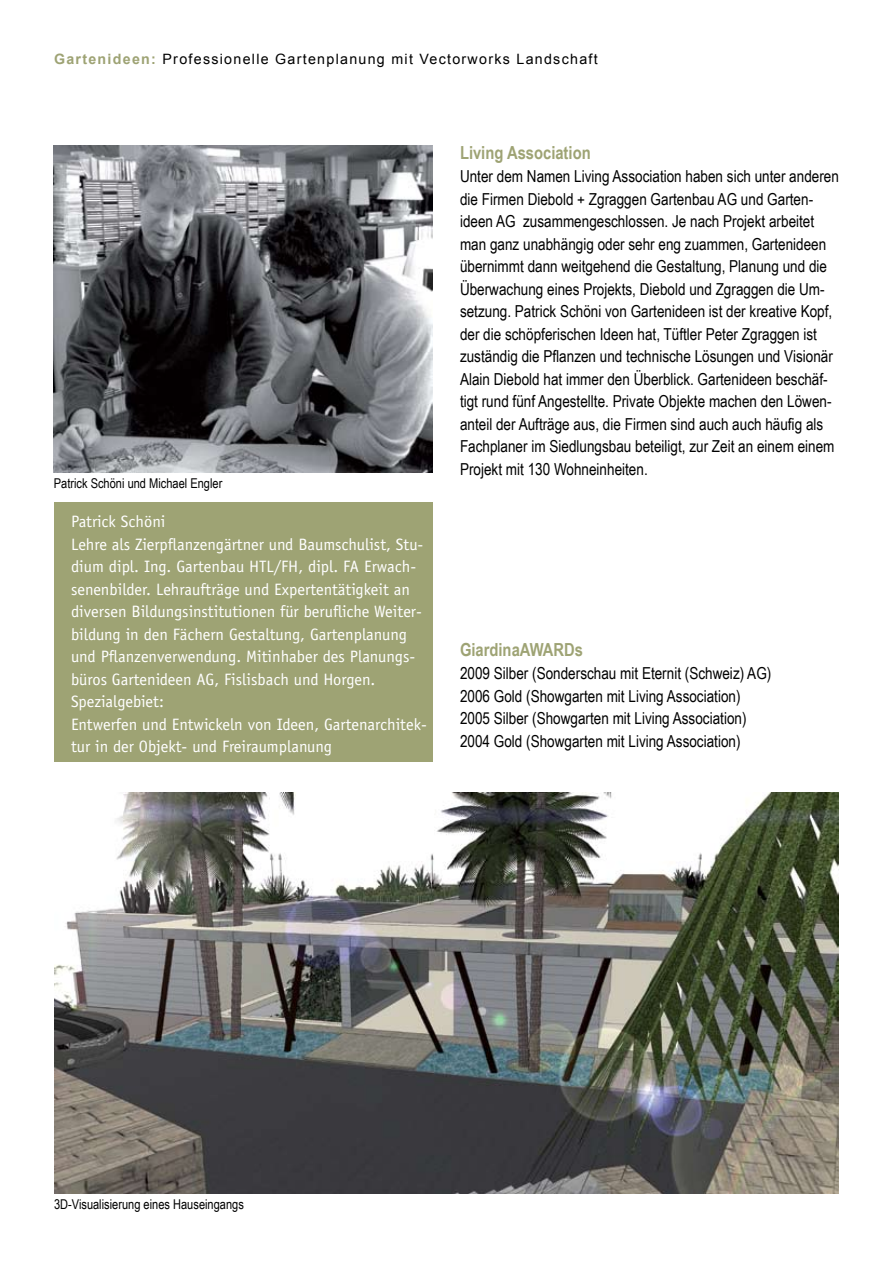
<style>
.page{position:relative;width:893px;height:1263px;background:#fff}
.page>*{position:absolute;margin:0;border:0;box-sizing:border-box;transform-origin:0 0}
.t1{font:700 18px "Arial Narrow";color:#9ea374}
.t2{font:16.5px/22.5px "Arial Narrow";color:#000}
.t3{font:16.5px/22.5px "Officina Sans LT";color:#fff}
.t4{font:14.25px "Arial";letter-spacing:.09em;color:#000}
.t5{font:13.5px "Arial Narrow";color:#000}
.s1{font-weight:700;color:#9ea374}
</style>
<div class="page">
<div style="left:54px;top:502px;width:379px;height:260px;background:#9ea374"></div>
<img style="left:54px;top:145px;width:379px;height:328px">
<img style="left:54px;top:793px;width:785px;height:401px">
<p class="t4" style="left:54px;top:50px;width:545px"><span class="s1">Gartenideen:</span> Professionelle Gartenplanung mit Vectorworks Landschaft</p>
<p class="t5" style="left:54px;top:473px;width:170px">Patrick Schöni und Michael Engler</p>
<p class="t3" style="left:71px;top:510px;width:357px">Patrick Schöni<br>Lehre als Zierpflanzengärtner und Baumschulist, Stu&shy;dium dipl. Ing. Gartenbau HTL/FH, dipl. FA Erwach&shy;senenbilder. Lehraufträge und Expertentätigkeit an diversen Bildungsinstitutionen für berufliche Weiter&shy;bildung in den Fächern Gestaltung, Gartenplanung und Pflanzenverwendung. Mitinhaber des Planungs&shy;büros Gartenideen AG, Fislisbach und Horgen.<br>Spezialgebiet:<br>Entwerfen und Entwickeln von Ideen, Gartenarchitek&shy;tur in der Objekt- und Freiraumplanung</p>
<p class="t1" style="left:460px;top:139px;width:132px">Living Association</p>
<p class="t2" style="left:460px;top:164px;width:380px">Unter dem Namen Living Association haben sich unter anderen die Firmen Diebold + Zgraggen Gartenbau AG und Garten&shy;ideen AG zusammengeschlossen. Je nach Projekt arbeitet man ganz unabhängig oder sehr eng zuammen, Gartenideen übernimmt dann weitgehend die Gestaltung, Planung und die Überwachung eines Projekts, Diebold und Zgraggen die Um&shy;setzung. Patrick Schöni von Gartenideen ist der kreative Kopf, der die schöpferischen Ideen hat, Tüftler Peter Zgraggen ist zuständig die Pflanzen und technische Lösungen und Visionär Alain Diebold hat immer den Überblick. Gartenideen beschäf&shy;tigt rund fünf Angestellte. Private Objekte machen den Löwen&shy;anteil der Aufträge aus, die Firmen sind auch auch häufig als Fachplaner im Siedlungsbau beteiligt, zur Zeit an einem einem Projekt mit 130 Wohneinheiten.</p>
<p class="t1" style="left:460px;top:636px;width:125px">GiardinaAWARDs</p>
<p class="t2" style="left:460px;top:661px;width:313px">2009 Silber (Sonderschau mit Eternit (Schweiz) AG)<br>2006 Gold (Showgarten mit Living Association)<br>2005 Silber (Showgarten mit Living Association)<br>2004 Gold (Showgarten mit Living Association)</p>
<p class="t5" style="left:54px;top:1194px;width:191px">3D-Visualisierung eines Hauseingangs</p>
</div>
